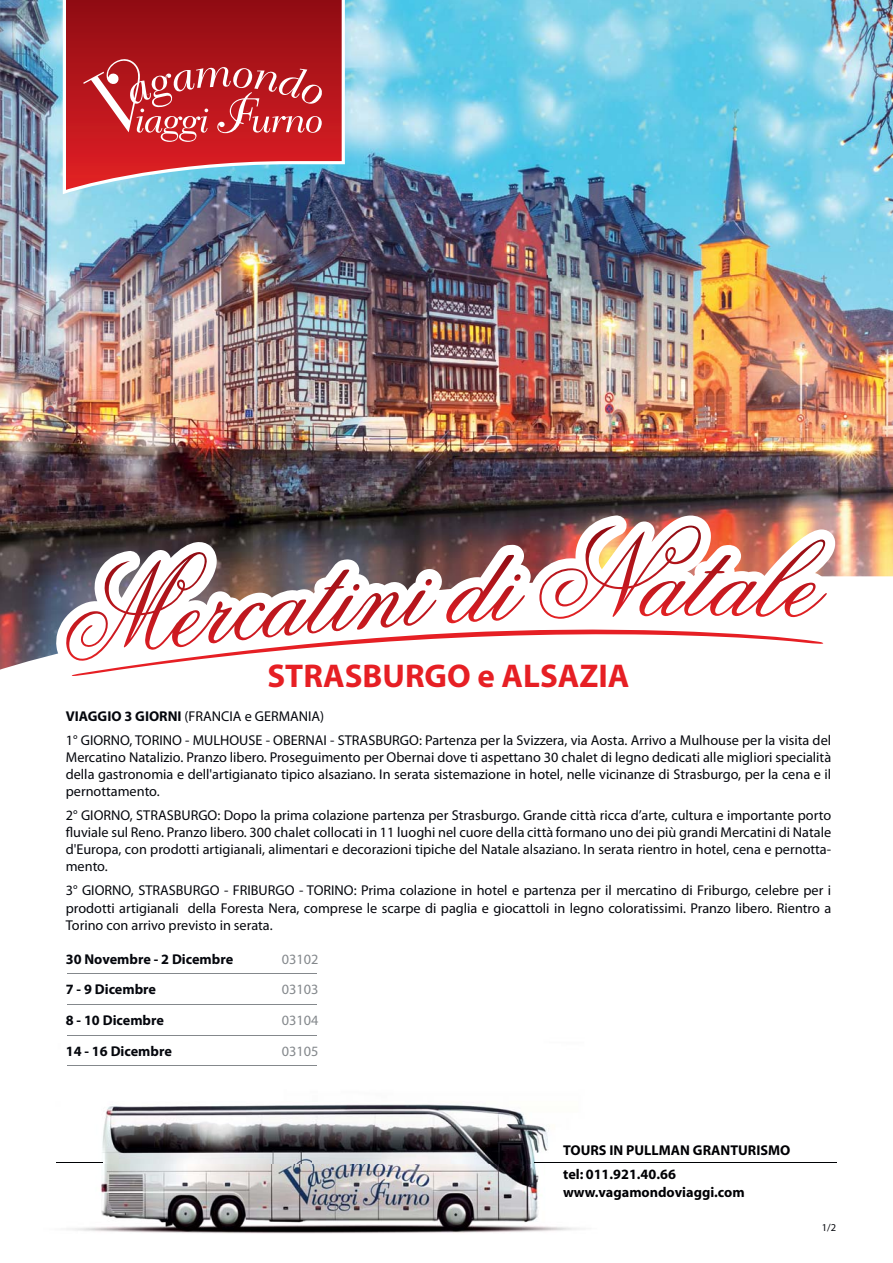
<style>
.page{position:relative;width:893px;height:1263px;background:#fff}
.page>*{position:absolute;margin:0;border:0;box-sizing:border-box;transform-origin:0 0}
.t1{font:700 33px "Myriad";color:#e61f24}
.t2{font:14.25px/17.1px "Myriad Pro";color:#05070d;text-align:justify}
.t3{font:700 14.25px/24px "Myriad";color:#000104}
.t4{font:700 14.25px "Myriad Pro";color:#05070d}
.t5{font:14.25px "Myriad Pro";color:#84888c}
.t6{font:13.5px "Arial";color:#84888c;scale:19.73 1}
.t7{font:10.5px "Myriad Pro";color:#05070d}
.s1{font-weight:700}
</style>
<div class="page">
<img style="left:56px;top:1104px;width:781px;height:130px">
<hr style="left:57px;top:1162px;width:46px;height:1px;background:#000104">
<hr style="left:534px;top:1162px;width:302px;height:1px;background:#000104">
<img style="left:0;top:0;width:893px;height:670px">
<img style="left:56px;top:515px;width:781px;height:155px">
<img style="left:72px;top:525px;width:755px;height:151px">
<svg style="left:63px;top:0;width:282px;height:194px"></svg>
<svg style="left:66px;top:0;width:276px;height:190px;background:#a4303b"></svg>
<svg style="left:83px;top:56px;width:239px;height:86px;background:#c53b40"></svg>
<h1 class="t1" style="left:267px;top:663px;width:364px">STRASBURGO e ALSAZIA</h1>
<p class="t2" style="left:66px;top:705px;width:767px;line-height:24px"><span class="s1">VIAGGIO 3 GIORNI</span> (FRANCIA e GERMANIA)<br>1° GIORNO, TORINO - MULHOUSE - OBERNAI - STRASBURGO: Partenza per la Svizzera, via Aosta. Arrivo a Mulhouse per la visita del</p>
<p class="t2" style="left:66px;top:750px;width:767px">Mercatino Natalizio. Pranzo libero. Proseguimento per Obernai dove ti aspettano 30 chalet di legno dedicati alle migliori specialità della gastronomia e dell'artigianato tipico alsaziano. In serata sistemazione in hotel, nelle vicinanze di Strasburgo, per la cena e il pernottamento.</p>
<p class="t2" style="left:66px;top:808px;width:767px">2° GIORNO, STRASBURGO: Dopo la prima colazione partenza per Strasburgo. Grande città ricca d’arte, cultura e importante porto fluviale sul Reno. Pranzo libero. 300 chalet collocati in 11 luoghi nel cuore della città formano uno dei più grandi Mercatini di Natale d'Europa, con prodotti artigianali, alimentari e decorazioni tipiche del Natale alsaziano. In serata rientro in hotel, cena e pernotta&shy;mento.</p>
<p class="t2" style="left:66px;top:884px;width:767px">3° GIORNO, STRASBURGO - FRIBURGO - TORINO: Prima colazione in hotel e partenza per il mercatino di Friburgo, celebre per i prodotti artigianali della Foresta Nera, comprese le scarpe di paglia e giocattoli in legno coloratissimi. Pranzo libero. Rientro a Torino con arrivo previsto in serata.</p>
<p class="t4" style="left:66px;top:951px;width:169px">30 Novembre - 2 Dicembre</p>
<p class="t5" style="left:282px;top:954px;width:38px">03102</p>
<p class="t6" style="left:59px;top:995px;width:15px">―</p>
<p class="t6" style="left:59px;top:965px;width:15px">―</p>
<p class="t4" style="left:66px;top:981px;width:92px">7 - 9 Dicembre</p>
<p class="t5" style="left:282px;top:984px;width:38px">03103</p>
<p class="t6" style="left:59px;top:1026px;width:15px">―</p>
<p class="t4" style="left:66px;top:1012px;width:100px">8 - 10 Dicembre</p>
<p class="t5" style="left:282px;top:1015px;width:38px">03104</p>
<p class="t6" style="left:59px;top:1057px;width:15px">―</p>
<p class="t4" style="left:66px;top:1042px;width:108px">14 - 16 Dicembre</p>
<p class="t5" style="left:282px;top:1045px;width:38px">03105</p>
<p class="t3" style="left:563px;top:1139px;width:229px">TOURS IN PULLMAN GRANTURISMO tel: 011.921.40.66</p>
<p class="t3" style="left:563px;top:1181px;width:183px">www.vagamondoviaggi.com</p>
<p class="t7" style="left:822px;top:1223px;width:16px">1/2</p>
</div>
